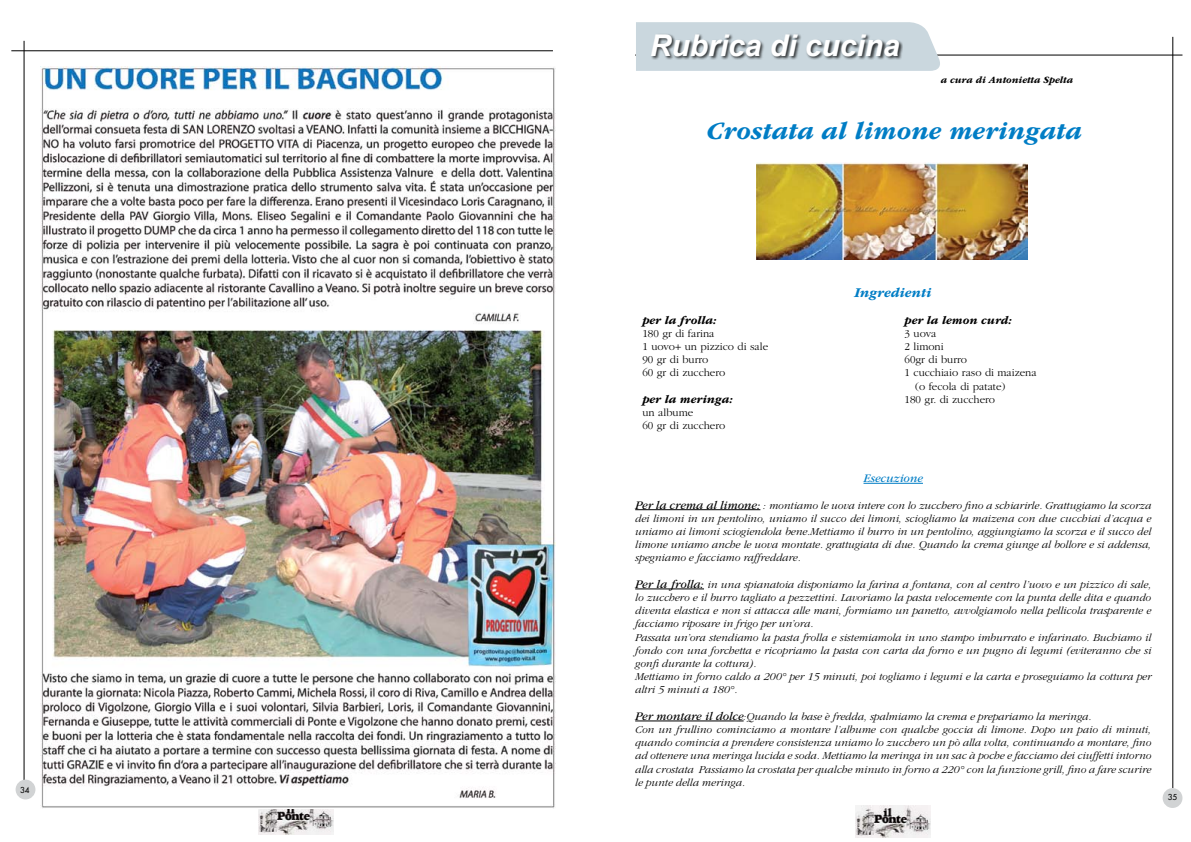
<style>
.page{position:relative;width:1191px;height:842px;background:#fff}
.page>*{position:absolute;margin:0;border:0;box-sizing:border-box;transform-origin:0 0}
.t1{font:italic 700 30px "Arial";color:#fff}
.t2{font:italic 700 26px "ITC Garamond Std";color:#007dc5}
.t3{font:italic 700 14px "ITC Garamond Std";color:#007dc5}
.t4{font:italic 700 12px "ITC Garamond Std";color:#000}
.t5{font:italic 12px "ITC Garamond Std";color:#007dc5}
.t6{font:italic 300 11px/13.2px "ITC Garamond Std";color:#000}
.t7{font:300 11px/13.2px "ITC Garamond Std";color:#000}
.t8{font:italic 700 10px "ITC Garamond Std";color:#000}
.t9{font:500 8px "Futura Std";color:#000}
.s1{font-weight:400;font-size:12px}
</style>
<div class="page">
<hr style="left:635px;top:55px;width:547px;height:1px;background:#000">
<hr style="left:24px;top:41px;width:1px;height:740px;background:#000">
<hr style="left:11px;top:51px;width:542px;height:1px;background:#000">
<hr style="left:1172px;top:37px;width:1px;height:751px;background:#000">
<div style="left:16px;top:780px;width:19px;height:19px;background:#d1d3d4;border-radius:50%"></div>
<div style="left:1162px;top:788px;width:20px;height:20px;background:#d1d3d4;border-radius:50%"></div>
<img style="left:259px;top:809px;width:75px;height:26px">
<img style="left:855px;top:805px;width:75px;height:32px">
<svg style="left:636px;top:22px;width:308px;height:49px;background:#cdd9e0"></svg>
<div style="left:650px;top:33px;width:253px;height:27px;background:#000;opacity:.75"></div>
<hr style="left:863px;top:483px;width:60px;height:1px;background:#007dc5">
<hr style="left:635px;top:509px;width:125px;height:1px;background:#000">
<hr style="left:635px;top:589px;width:69px;height:1px;background:#000">
<hr style="left:635px;top:721px;width:108px;height:1px;background:#000">
<img style="left:756px;top:163px;width:271px;height:96px">
<img style="left:40px;top:67px;width:515px;height:742px">
<p class="t9" style="left:20px;top:785px;width:11px">34</p>
<h1 class="t1" style="left:649px;top:25px;width:252px">Rubrica di cucina</h1>
<p class="t8" style="left:940px;top:75px;width:134px">a cura di Antonietta Spelta</p>
<h2 class="t2" style="left:706px;top:116px;width:377px">Crostata al limone meringata</h2>
<p class="t4" style="left:642px;top:313px;width:76px">per la frolla:</p>
<p class="t7" style="left:642px;top:327px;width:127px">180 gr di farina<br>1 uovo+ un pizzico di sale<br>90 gr di burro<br>60 gr di zucchero</p>
<p class="t4" style="left:642px;top:392px;width:92px">per la meringa:</p>
<p class="t7" style="left:642px;top:406px;width:84px">un albume<br>60 gr di zucchero</p>
<p class="t3" style="left:854px;top:285px;width:78px">Ingredienti</p>
<p class="t4" style="left:904px;top:313px;width:109px">per la lemon curd:</p>
<p class="t7" style="left:904px;top:327px;width:33px">3 uova</p>
<p class="t7" style="left:904px;top:340px;width:40px">2 limoni</p>
<p class="t7" style="left:904px;top:353px;width:64px">60gr di burro</p>
<p class="t7" style="left:904px;top:367px;width:134px">1 cucchiaio raso di maizena</p>
<p class="t7" style="left:915px;top:380px;width:92px">(o fecola di patate)</p>
<p class="t7" style="left:904px;top:393px;width:92px">180 gr. di zucchero</p>
<p class="t5" style="left:863px;top:472px;width:61px">Esecuzione</p>
<p class="t6" style="left:635px;top:498px;width:517px;text-align:justify"><span class="s1">Per la crema al limone:</span> : montiamo le uova intere con lo zucchero fino a schiarirle. Grattugiamo la scorza dei limoni in un pentolino, uniamo il succo dei limoni, sciogliamo la maizena con due cucchiai d’acqua e uniamo ai limoni sciogiendola bene.Mettiamo il burro in un pentolino, aggiungiamo la scorza e il succo del limone uniamo anche le uova montate. grattugiata di due. Quando la crema giunge al bollore e si addensa, spegniamo e facciamo raffreddare.</p>
<p class="t6" style="left:635px;top:578px;width:517px"><span class="s1">Per la frolla:</span> in una spianatoia disponiamo la farina a fontana, con al centro l’uovo e un pizzico di sale, lo zucchero e il burro tagliato a pezzettini. Lavoriamo la pasta velocemente con la punta delle dita e quando diventa elastica e non si attacca alle mani, formiamo un panetto, avvolgiamolo nella pellicola trasparente e facciamo riposare in frigo per un’ora.<br>Passata un’ora stendiamo la pasta frolla e sistemiamola in uno stampo imburrato e infarinato. Buchiamo il fondo con una forchetta e ricopriamo la pasta con carta da forno e un pugno di legumi (eviteranno che si gonfi durante la cottura).<br>Mettiamo in forno caldo a 200° per 15 minuti, poi togliamo i legumi e la carta e proseguiamo la cottura per altri 5 minuti a 180°.</p>
<p class="t6" style="left:635px;top:710px;width:517px"><span class="s1">Per montare il dolce</span>:Quando la base è fredda, spalmiamo la crema e prepariamo la meringa.<br>Con un frullino cominciamo a montare l’albume con qualche goccia di limone. Dopo un paio di minuti, quando comincia a prendere consistenza uniamo lo zucchero un pò alla volta, continuando a montare, fino ad ottenere una meringa lucida e soda. Mettiamo la meringa in un sac à poche e facciamo dei ciuffetti intorno alla crostata Passiamo la crostata per qualche minuto in forno a 220° con la funzione grill, fino a fare scurire le punte della meringa.</p>
<p class="t9" style="left:1168px;top:792px;width:11px">35</p>
</div>
